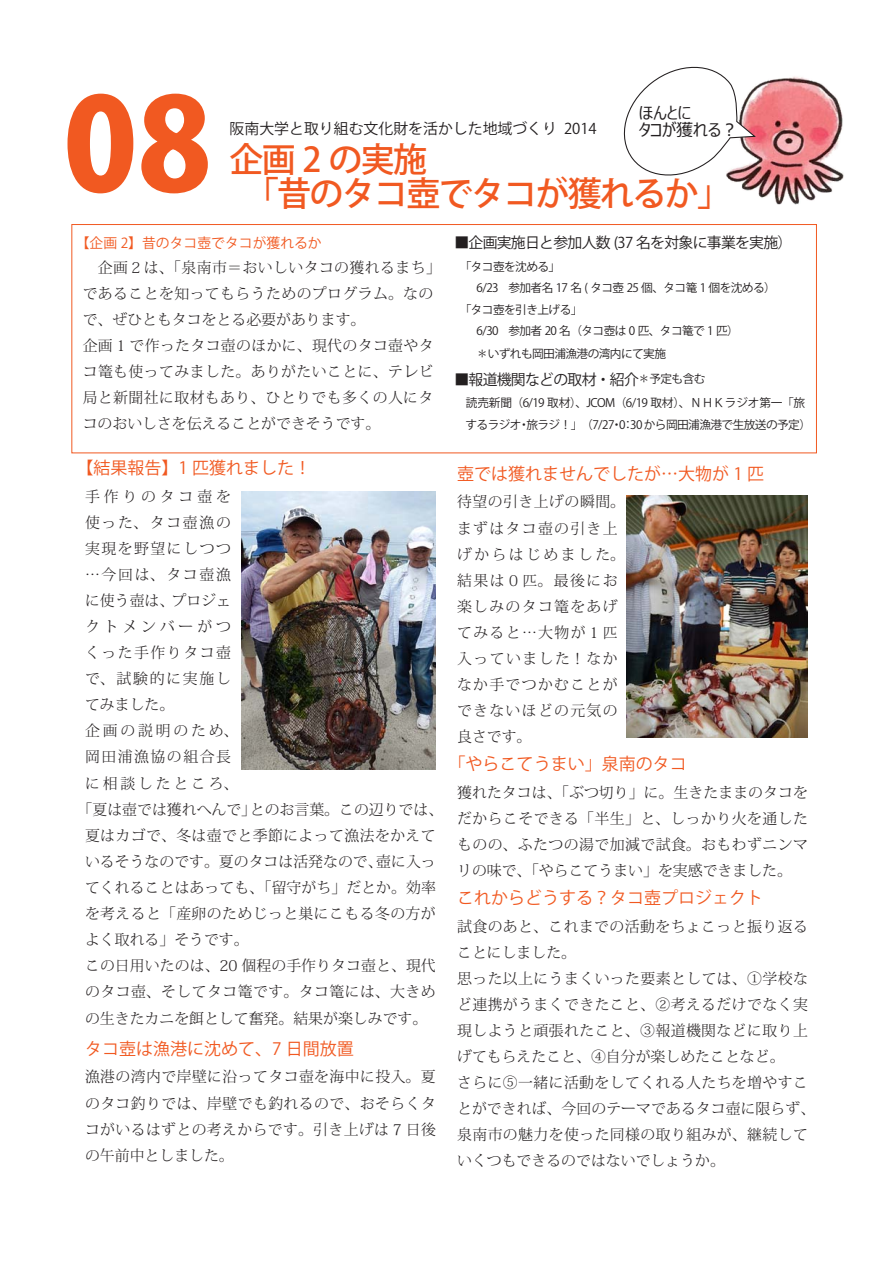
<style>
.page{position:relative;width:893px;height:1263px;background:#fff}
.page>*{position:absolute;margin:0;border:0;box-sizing:border-box;transform-origin:0 0}
.t1{font:800 127.5px "Koz Go Pro";color:#f15921}
.t2{font:500 34.05px "Koz Go Pro";letter-spacing:-.05em;color:#f15921}
.t3{font:16.95px "Koz Go Pro";color:#f15921}
.t4{font:16.95px/17px "Meiryo UI";color:#231f20}
.t5{font:300 14.85px/26.1px "Koz Min Pro";letter-spacing:.025em;color:#231f20;text-align:justify}
.t6{font:300 14.85px/26.2px "Koz Min Pro";letter-spacing:.005em;color:#231f20}
.t7{font:300 14.85px/26.1px "Koz Min Pro";letter-spacing:.115em;color:#231f20;text-align:right}
.t8{font:300 14.85px/26.1px "Koz Min Pro";letter-spacing:.085em;color:#231f20}
.t9{font:14.85px "Koz Go Pro";letter-spacing:-.05em;color:#231f20}
.t10{font:300 14.85px "Koz Min Pro";color:#231f20}
.t11{font:14.85px "Koz Go Pro";color:#231f20}
.t12{font:13.8px "Koz Go Pro";color:#f15921}
.t13{font:11.7px/21.3px "Koz Go Pro";letter-spacing:-.05em;color:#231f20}
</style>
<div class="page">
<div style="left:72px;top:224px;width:745px;height:229px;border:1px solid #f15921"></div>
<img style="left:741px;top:76px;width:56px;height:129px">
<svg style="left:623px;top:66px;width:134px;height:116px"></svg>
<img style="left:626px;top:495px;width:182px;height:243px">
<img style="left:241px;top:491px;width:195px;height:278px">
<h1 class="t1" style="left:63px;top:62px;width:150px">08</h1>
<p class="t11" style="left:230px;top:119px;width:329px">阪南大学と取り組む文化財を活かした地域づくり</p>
<p class="t9" style="left:564px;top:119px;width:34px">2014</p>
<p class="t4" style="left:639px;top:106px;width:101px">ほんとに<br>タコが獲れる?</p>
<h2 class="t2" style="left:229px;top:138px;width:232px">企画 2 の実施　</h2>
<h2 class="t2" style="left:229px;top:172px;width:503px">　「昔のタコ壺でタコが獲れるか「</h2>
<p class="t12" style="left:76px;top:234px;width:247px">【企画 】2 昔のタコ壺でタコが獲れるか</p>
<p class="t5" style="left:83px;top:254px;width:360px;text-align:left">　企画２は、「泉南市＝おいしいタコの獲れるまち「であることを知ってもらうためのプログラム。なので、ぜひともタコをとる必要があります。<br>企画 1 で作ったタコ壺のほかに、現代のタコ壺やタコ篭も使ってみました。ありがたいことに、テレビ局と新聞社に取材もあり、ひとりでも多くの人にタコのおいしさを伝えることができそうです。</p>
<p class="t3" style="left:77px;top:457px;width:236px">【結果報告】1 匹獲れました!</p>
<p class="t7" style="left:85px;top:483px;width:148px">手作りのタコ壺を使った、タコ壺漁の実現を野望にしつつ…今回は、タコ壺漁プロジェ</p>
<p class="t7" style="left:85px;top:587px;width:155px;text-align:left">に使う壺は、<br>クトメンバーがつくった手作りタコ壺で、試験的に実施してみました。<br>企画の説明のため、岡田浦漁協の組合長に相談したところ、</p>
<p class="t10" style="left:250px;top:799px;width:195px">とのお言葉。この辺りでは、</p>
<p class="t10" style="left:78px;top:799px;width:180px">「夏は壺では獲れへんで」</p>
<p class="t5" style="left:85px;top:822px;width:352px">夏はカゴで、冬は壺でと季節によって漁法をかえて</p>
<p class="t5" style="left:376px;top:848px;width:61px">壺に入っ</p>
<p class="t6" style="left:85px;top:847px;width:352px">いるそうなのです。夏のタコは活発なので、<br>てくれることはあっても、「留守がち」だとか。効率を考えると「産卵のためじっと巣にこもる冬の方がよく取れる」そうです。<br>この日用いたのは、20 個程の手作りタコ壺と、現代のタコ壺、そしてタコ篭です。タコ篭には、大きめの生きたカニを餌として奮発。結果が楽しみです。</p>
<p class="t3" style="left:85px;top:1037px;width:270px">タコ壺は漁港に沈めて、7 日間放置</p>
<p class="t5" style="left:85px;top:1063px;width:352px">漁港の湾内で岸壁に沿ってタコ壺を海中に投入。夏のタコ釣りでは、岸壁でも釣れるので、おそらくタコがいるはずとの考えからです。引き上げは 7 日後の午前中としました。</p>
<p class="t9" style="left:454px;top:233px;width:339px">■企画実施日と参加人数 (37 名を対象に事業を実施(</p>
<p class="t13" style="left:508px;top:257px;width:269px;text-indent:-54px">　「タコ壺を沈める「<br>参加者名 17 名 ( タコ壺 25 個、タコ篭 1 個を沈める(</p>
<p class="t13" style="left:454px;top:278px;width:46px">　　6/23</p>
<p class="t13" style="left:454px;top:299px;width:130px">　「タコ壺を引き上げる「</p>
<p class="t13" style="left:508px;top:320px;width:232px">参加者 20 名（タコ壺は 0 匹、タコ篭で 1 匹(</p>
<p class="t13" style="left:454px;top:320px;width:213px;line-height:22.8px">　　6/30<br>　　＊いずれも岡田浦漁港の湾内にて実施</p>
<p class="t13" style="left:638px;top:369px;width:69px">＊予定も含む</p>
<p class="t9" style="left:454px;top:369px;width:186px">■報道機関などの取材・紹介</p>
<p class="t13" style="left:454px;top:393px;width:358px">　読売新聞（6/19 取材）、JCOM（6/19 取材）、ＮＨＫラジオ第一「旅　するラジオ旅ラジ！」　（7/27 0：30 から岡田浦漁港で生放送の予定(</p>
<p class="t13" style="left:518px;top:414px;width:13px">・</p>
<p class="t13" style="left:611px;top:414px;width:13px">・</p>
<p class="t3" style="left:457px;top:462px;width:309px">壺では獲れませんでしたが…大物が 1 匹</p>
<p class="t8" style="left:457px;top:488px;width:169px">待望の引き上げの瞬間。まずはタコ壺の引き上げからはじめました。結果は０匹。最後にお楽しみのタコ篭をあげてみると…大物が 1 匹入っていました！なかなか手でつかむことができないほどの元気の良さです。</p>
<p class="t3" style="left:449px;top:753px;width:240px">「やらこてうまい」泉南のタコ</p>
<p class="t5" style="left:457px;top:779px;width:352px">獲れたタコは、「ぶつ切り」に。生きたままのタコをだからこそできる「半生」と、しっかり火を通したものの、ふたつの湯で加減で試食。おもわずニンマリの味で、「やらこてうまい」を実感できました。</p>
<p class="t3" style="left:457px;top:886px;width:308px">これからどうする？タコ壺プロジェクト</p>
<p class="t5" style="left:457px;top:913px;width:360px;text-align:left">試食のあと、これまでの活動をちょこっと振り返ることにしました。<br>思った以上にうまくいった要素としては、①学校など連携がうまくできたこと、②考えるだけでなく実現しようと頑張れたこと、③報道機関などに取り上げてもらえたこと、④自分が楽しめたことなど。<br>さらに⑤一緒に活動をしてくれる人たちを増やすことができれば、今回のテーマであるタコ壺に限らず、泉南市の魅力を使った同様の取り組みが、継続していくつもできるのではないでしょうか。</p>
</div>
